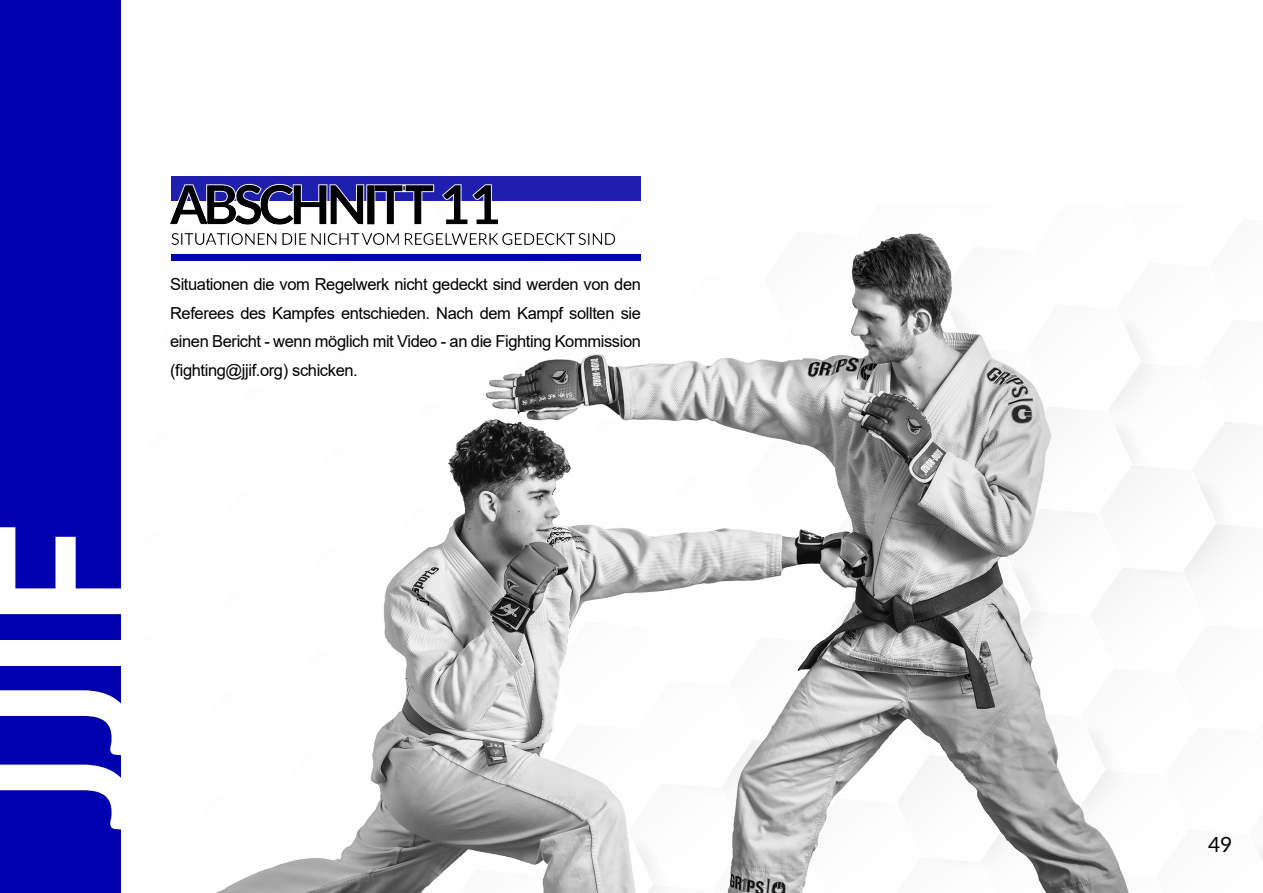
<style>
.page{position:relative;width:1263px;height:893px;background:#fff}
.page>*{position:absolute;margin:0;border:0;box-sizing:border-box;transform-origin:0 0}
.t1{font:700 187.5px "Lato";color:#fff}
.t2{font:700 54px "Lato";letter-spacing:-.09em;color:#000}
.t3{font:21px "Lato";color:#000}
.t4{font:16.5px/28.5px "Arial";letter-spacing:-.025em;color:#000;text-align:justify}
.t5{font:16.5px "Lato";letter-spacing:-.01em;color:#000}
</style>
<div class="page">
<div style="left:0;top:0;width:120px;height:893px;background:#0100af"></div>
<div style="left:171px;top:177px;width:470px;height:24px;background:#1e1eaf"></div>
<svg style="left:178px;top:184px;width:314px;height:17px"></svg>
<img style="left:171px;top:233px;width:975px;height:660px">
<h2 class="t2" style="left:170px;top:181px;width:333px">ABSCHNITT 11</h2>
<p class="t5" style="left:171px;top:232px;width:447px">SITUATIONEN DIE NICHTVOM REGELWERK GEDECKT SIND</p>
<p class="t4" style="left:170px;top:272px;width:472px">Situationen die vom Regelwerk nicht gedeckt sind werden von den Referees des Kampfes entschieden. Nach dem Kampf sollten sie einen Bericht - wenn möglich mit Video - an die Fighting Kommission (fighting@jjif.org) schicken.</p>
<h1 class="t1" style="left:-20px;top:832px;width:312px;rotate:-90deg">JJIF</h1>
<p class="t3" style="left:1208px;top:836px;width:26px">49</p>
</div>
